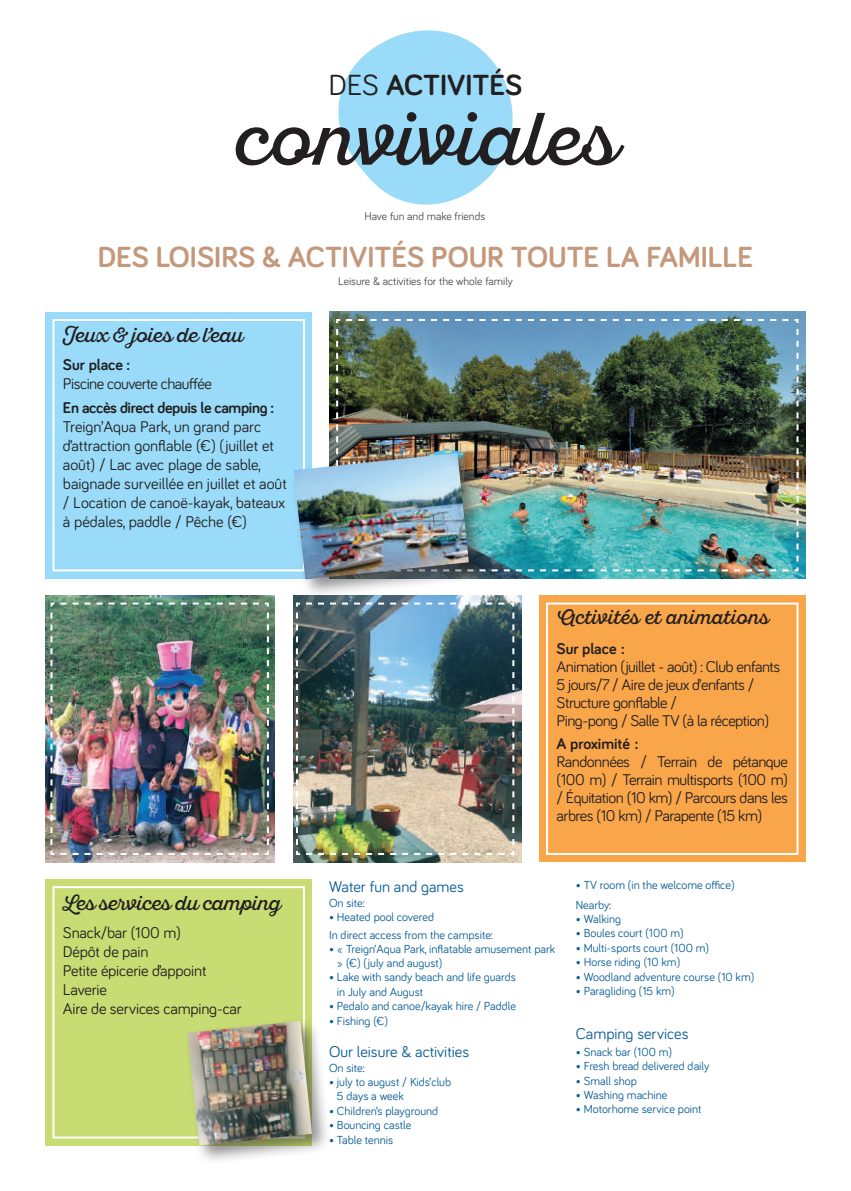
<style>
.page{position:relative;width:851px;height:1191px;background:#fff}
.page>*{position:absolute;margin:0;border:0;box-sizing:border-box;transform-origin:0 0}
.t1{font:74px "Sant Elia Script";color:#231f20}
.t2{font:700 30px "Bariol";color:#c4987a}
.t3{font:700 30px "Bariol";color:#231f20}
.t4{font:20px "Sant Elia Script";letter-spacing:-.01em;color:#231f20}
.t5{font:20px "Sant Elia Script";letter-spacing:.015em;color:#231f20;scale:.96 1}
.t6{font:16px/19px "Bariol";letter-spacing:-.01em;color:#231f20}
.t7{font:16px/18px "Bariol";letter-spacing:-.03em;color:#231f20}
.t8{font:16px "Bariol";color:#095d96}
.t9{font:700 16px "Bariol";color:#231f20}
.t10{font:700 16px "Bariol";letter-spacing:-.02em;color:#231f20}
.t11{font:12px/14.4px "Bariol";color:#095d96}
.t12{font:11.4px "Bariol";color:#4b4c4d}
.s1{font-weight:400}
</style>
<div class="page">
<img style="left:329px;top:312px;width:476px;height:266px">
<img style="left:45px;top:595px;width:229px;height:267px">
<img style="left:293px;top:596px;width:229px;height:266px">
<img style="left:335px;top:318px;width:464px;height:254px">
<svg style="left:338px;top:30px;width:175px;height:175px"></svg>
<div style="left:45px;top:312px;width:267px;height:266px;background:#99dbf8"></div>
<div style="left:45px;top:879px;width:267px;height:266px;background:#c7dc72"></div>
<div style="left:539px;top:595px;width:266px;height:267px;background:#f9a64a"></div>
<div style="left:52px;top:319px;width:253px;height:252px;border:2px solid #fff"></div>
<div style="left:52px;top:886px;width:253px;height:252px;border:2px solid #fff"></div>
<div style="left:546px;top:602px;width:252px;height:253px;border:2px solid #fff"></div>
<img style="left:49px;top:601px;width:221px;height:255px">
<img style="left:295px;top:601px;width:220px;height:255px">
<div style="left:290px;top:450px;width:198px;height:149px;background:#231f20;opacity:.5"></div>
<img style="left:294px;top:453px;width:175px;height:126px">
<div style="left:184px;top:1017px;width:148px;height:148px;background:#231f20;opacity:.5"></div>
<img style="left:187px;top:1021px;width:125px;height:124px">
<h2 class="t3" style="left:328px;top:64px;width:195px"><span class="s1">DES</span> ACTIVITÉS</h2>
<h1 class="t1" style="left:233px;top:96px;width:385px">conviviales</h1>
<p class="t12" style="left:364px;top:208px;width:122px">Have fun and make friends</p>
<h2 class="t2" style="left:98px;top:237px;width:656px">DES LOISIRS &amp; ACTIVITÉS POUR TOUTE LA FAMILLE</h2>
<p class="t12" style="left:338px;top:274px;width:176px">Leisure &amp; activities for the whole family</p>
<h3 class="t4" style="left:63px;top:324px;width:182px">Jeux &amp; joies de l’eau</h3>
<h3 class="t9" style="left:63px;top:354px;width:69px">Sur place :</h3>
<h3 class="t7" style="left:63px;top:374px;width:150px">Piscine couverte chauffée</h3>
<h3 class="t10" style="left:63px;top:396px;width:213px">En accès direct depuis le camping :</h3>
<h3 class="t6" style="left:63px;top:416px;width:225px">Treign’Aqua Park, un grand parc d’attraction gonflable (€) (juillet et août) / Lac avec plage de sable, baignade surveillée en juillet et août / Location de canoë-kayak, bateaux à pédales, paddle / Pêche (€)</h3>
<h3 class="t4" style="left:63px;top:891px;width:219px">Les services du camping</h3>
<h3 class="t6" style="left:63px;top:922px;width:180px">Snack/bar (100 m)<br>Dépôt de pain<br>Petite épicerie d’appoint<br>Laverie<br>Aire de services camping-car</h3>
<h3 class="t5" style="left:556px;top:606px;width:222px">Activités et animations</h3>
<h3 class="t9" style="left:556px;top:637px;width:70px">Sur place :</h3>
<h3 class="t7" style="left:556px;top:656px;width:225px">Animation (juillet - août) : Club enfants 5 jours/7 / Aire de jeux d’enfants / Structure gonflable /<br>Ping-pong / Salle TV (à la réception)</h3>
<h3 class="t9" style="left:556px;top:733px;width:83px">A proximité :</h3>
<h3 class="t6" style="left:556px;top:752px;width:233px;line-height:18px;text-align:justify">Randonnées / Terrain de pétanque (100 m) / Terrain multisports (100 m) / Équitation (10 km) / Parcours dans les arbres (10 km) / Parapente (15 km)</h3>
<h3 class="t8" style="left:329px;top:875px;width:136px">Water fun and games</h3>
<p class="t11" style="left:329px;top:894px;width:37px">On site:</p>
<p class="t11" style="left:329px;top:907px;width:165px;line-height:17.6px">• Heated pool covered<br>In direct access from the campsite:</p>
<p class="t11" style="left:337px;top:941px;width:220px;text-indent:-8px">• « Treign’Aqua Park, inflatable amusement park » (€) (july and august)</p>
<p class="t11" style="left:337px;top:969px;width:180px;text-indent:-8px">• Lake with sandy beach and life guards in July and August</p>
<p class="t11" style="left:329px;top:998px;width:188px">• Pedalo and canoe/kayak hire / Paddle</p>
<p class="t11" style="left:329px;top:1013px;width:60px">• Fishing (€)</p>
<h3 class="t8" style="left:329px;top:1040px;width:142px">Our leisure &amp; activities</h3>
<p class="t11" style="left:329px;top:1060px;width:37px">On site:</p>
<p class="t11" style="left:337px;top:1074px;width:116px;text-indent:-8px">• july to august / Kids’club<br>5 days a week</p>
<p class="t11" style="left:329px;top:1103px;width:111px">• Children’s playground</p>
<p class="t11" style="left:329px;top:1117px;width:84px">• Bouncing castle</p>
<p class="t11" style="left:329px;top:1132px;width:66px">• Table tennis</p>
<p class="t11" style="left:575px;top:874px;width:160px;line-height:20px">• TV room (in the welcome office)<br>Nearby:</p>
<p class="t11" style="left:575px;top:911px;width:47px">• Walking</p>
<p class="t11" style="left:575px;top:925px;width:109px">• Boules court (100 m)</p>
<p class="t11" style="left:575px;top:940px;width:135px">• Multi-sports court (100 m)</p>
<p class="t11" style="left:575px;top:954px;width:106px">• Horse riding (10 km)</p>
<p class="t11" style="left:575px;top:969px;width:180px">• Woodland adventure course (10 km)</p>
<p class="t11" style="left:575px;top:983px;width:100px">• Paragliding (15 km)</p>
<h3 class="t8" style="left:575px;top:1022px;width:114px">Camping services</h3>
<p class="t11" style="left:575px;top:1044px;width:98px">• Snack bar (100 m)</p>
<p class="t11" style="left:575px;top:1058px;width:135px">• Fresh bread delivered daily</p>
<p class="t11" style="left:575px;top:1072px;width:63px">• Small shop</p>
<p class="t11" style="left:575px;top:1087px;width:93px">• Washing machine</p>
<p class="t11" style="left:575px;top:1101px;width:127px">• Motorhome service point</p>
</div>
